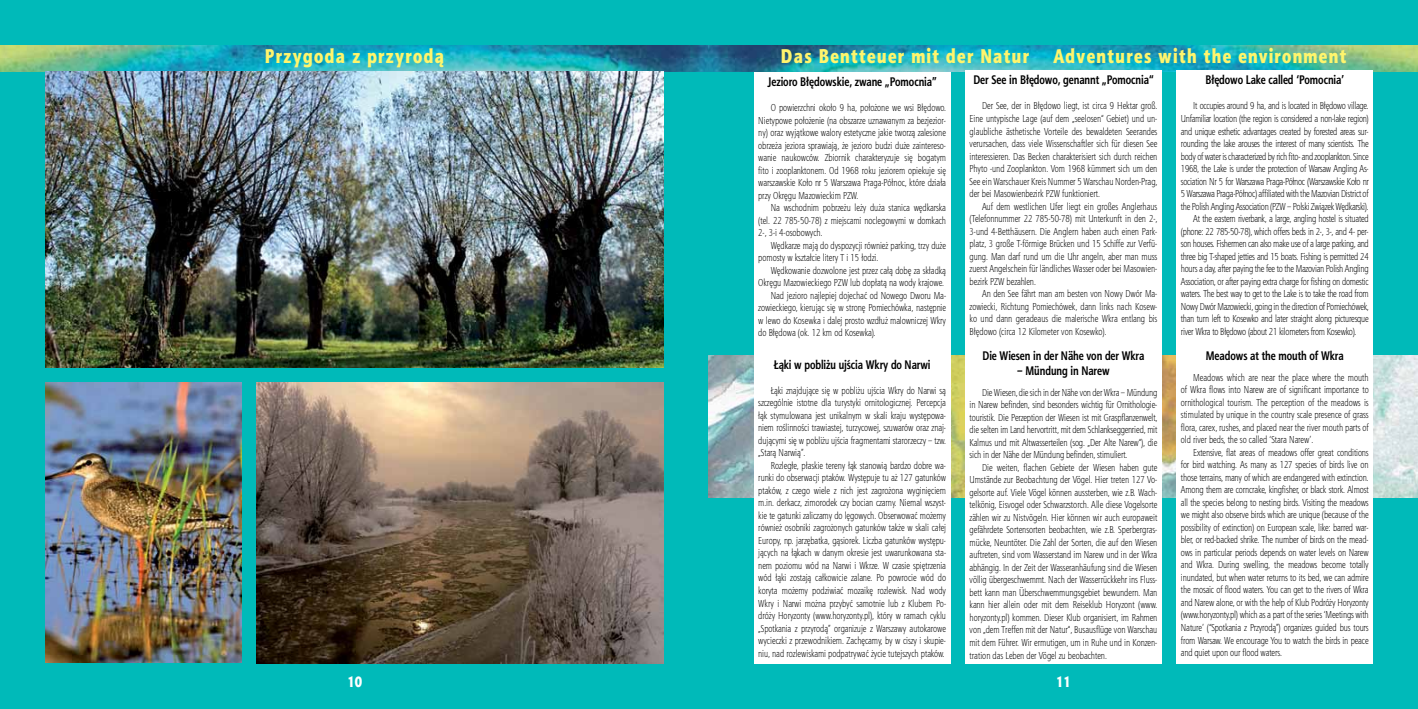
<style>
.page{position:relative;width:1418px;height:709px;background:#fff}
.page>*{position:absolute;margin:0;border:0;box-sizing:border-box;transform-origin:0 0}
.t1{font:20px "Aerton Cnd EFN Black";letter-spacing:.075em;color:#fff56d}
.t2{font:15px "Aerton Cnd EFN Black";color:#fff}
.t3{font:700 12.5px "Aerton Cnd EFN";color:#000}
.t4{font:300 10px/12.5px "Aerton Cnd EFN";letter-spacing:-.025em;color:#000;text-align:justify}
.t5{font:300 10px/12.5px "Aerton Cnd EFN";color:#000}
</style>
<div class="page">
<div style="left:0;top:0;width:1417px;height:709px;background:#00bab9"></div>
<img style="left:0;top:45px;width:709px;height:26px">
<img style="left:709px;top:45px;width:708px;height:26px">
<img style="left:709px;top:355px;width:708px;height:142px">
<img style="left:45px;top:383px;width:196px;height:280px">
<img style="left:45px;top:71px;width:619px;height:296px">
<img style="left:256px;top:383px;width:408px;height:281px">
<div style="left:754px;top:73px;width:196px;height:591px;background:#fff"></div>
<div style="left:965px;top:71px;width:196px;height:593px;background:#fff"></div>
<div style="left:1176px;top:71px;width:196px;height:593px;background:#fff"></div>
<h1 class="t1" style="left:265px;top:44px;width:181px">Przygoda z przyrodą</h1>
<h1 class="t1" style="left:780px;top:44px;width:567px">Das Bentteuer mit der Natur Adventures with the environment</h1>
<p class="t3" style="left:767px;top:74px;width:170px">Jezioro Błędowskie, zwane „Pomocnia”</p>
<p class="t4" style="left:758px;top:102px;width:189px;text-indent:12px">O powierzchni około 9 ha, położone we wsi Błędowo.<br>Nietypowe położenie (na obszarze uznawanym za bezjezior&shy;ny) oraz wyjątkowe walory estetyczne jakie tworzą zalesione obrzeża jeziora sprawiają, że jezioro budzi duże zaintereso&shy;wanie naukowców. Zbiornik charakteryzuje się bogatym fito i zooplanktonem. Od 1968 roku jeziorem opiekuje się warszawskie Koło nr 5 Warszawa Praga-Północ, które działa przy Okręgu Mazowieckim PZW.</p>
<p class="t4" style="left:758px;top:202px;width:189px;text-indent:12px">Na wschodnim pobrzeżu leży duża stanica wędkarska (tel. 22 785-50-78) z miejscami noclegowymi w domkach 2-, 3-i 4-osobowych.</p>
<p class="t5" style="left:758px;top:239px;width:189px;text-indent:12px">Wędkarze mają do dyspozycji również parking, trzy duże pomosty w kształcie litery T i 15 łodzi.</p>
<p class="t5" style="left:770px;top:264px;width:177px">Wędkowanie dozwolone jest przez całą dobę za składką</p>
<p class="t5" style="left:758px;top:277px;width:187px">Okręgu Mazowieckiego PZW lub dopłatą na wody krajowe.</p>
<p class="t5" style="left:770px;top:289px;width:177px">Nad jezioro najlepiej dojechać od Nowego Dworu Ma-</p>
<p class="t5" style="left:758px;top:302px;width:189px">zowieckiego, kierując się w stronę Pomiechówka, następnie</p>
<p class="t5" style="left:758px;top:314px;width:189px">w lewo do Kosewka i dalej prosto wzdłuż malowniczej Wkry</p>
<p class="t5" style="left:758px;top:327px;width:119px">do Błędowa (ok. 12 km od Kosewka).</p>
<p class="t3" style="left:773px;top:357px;width:158px">Łąki w pobliżu ujścia Wkry do Narwi</p>
<p class="t4" style="left:758px;top:384px;width:189px;text-indent:12px">Łąki znajdujące się w pobliżu ujścia Wkry do Narwi są szczególnie istotne dla turystyki ornitologicznej. Percepcja łąk stymulowana jest unikalnym w skali kraju występowa&shy;niem roślinności trawiastej, turzycowej, szuwarów oraz znaj&shy;dującymi się w pobliżu ujścia fragmentami starorzeczy – tzw. „Starą Narwią”.</p>
<p class="t4" style="left:758px;top:459px;width:189px;text-indent:12px">Rozległe, płaskie tereny łąk stanowią bardzo dobre wa&shy;runki do obserwacji ptaków. Występuje tu aż 127 gatunków ptaków, z czego wiele z nich jest zagrożona wyginięciem m.in. derkacz, zimorodek czy bocian czarny. Niemal wszyst&shy;kie te gatunki zaliczamy do lęgowych. Obserwować możemy również osobniki zagrożonych gatunków także w skali całej Europy, np. jarzębatka, gąsiorek. Liczba gatunków występu&shy;jących na łąkach w danym okresie jest uwarunkowana sta&shy;nem poziomu wód na Narwi i Wkrze. W czasie spiętrzenia wód łąki zostają całkowicie zalane. Po powrocie wód do koryta możemy podziwiać mozaikę rozlewisk. Nad wody Wkry i Narwi można przybyć samotnie lub z Klubem Po&shy;dróży Horyzonty (www.horyzonty.pl), który w ramach cyklu „Spotkania z przyrodą” organizuje z Warszawy autokarowe wycieczki z przewodnikiem. Zachęcamy, by w ciszy i skupie&shy;niu, nad rozlewiskami podpatrywać życie tutejszych ptaków.</p>
<p class="t3" style="left:973px;top:73px;width:182px">Der See in Błędowo, genannt „Pomocnia“</p>
<p class="t4" style="left:969px;top:100px;width:189px;text-indent:12px">Der See, der in Błędowo liegt, ist circa 9 Hektar groß.<br>Eine untypische Lage (auf dem „seelosen“ Gebiet) und un&shy;glaubliche ästhetische Vorteile des bewaldeten Seerandes verursachen, dass viele Wissenschaftler sich für diesen See interessieren. Das Becken charakterisiert sich durch reichen Phyto -und Zooplankton. Vom 1968 kümmert sich um den See ein Warschauer Kreis Nummer 5 Warschau Norden-Prag, der bei Masowienbezirk PZW funktioniert.</p>
<p class="t4" style="left:969px;top:200px;width:189px;text-indent:12px">Auf dem westlichen Ufer liegt ein großes Anglerhaus (Telefonnummer 22 785-50-78) mit Unterkunft in den 2-, 3-und 4-Betthäusern. Die Anglern haben auch einen Park&shy;platz, 3 große T-förmige Brücken und 15 Schiffe zur Verfü&shy;gung. Man darf rund um die Uhr angeln, aber man muss zuerst Angelschein für ländliches Wasser oder bei Masowien&shy;bezirk PZW bezahlen.</p>
<p class="t4" style="left:969px;top:287px;width:189px;text-indent:12px">An den See fährt man am besten von Nowy Dwór Ma&shy;zowiecki, Richtung Pomiechówek, dann links nach Kosew&shy;ko und dann geradeaus die malerische Wkra entlang bis Błędowo (circa 12 Kilometer von Kosewko).</p>
<p class="t3" style="left:982px;top:348px;width:163px">Die Wiesen in der Nähe von der Wkra</p>
<p class="t3" style="left:1017px;top:363px;width:94px">– Mündung in Narew</p>
<p class="t4" style="left:969px;top:386px;width:189px;text-indent:12px">Die Wiesen, die sich in der Nähe von der Wkra – Mündung in Narew befinden, sind besonders wichtig für Ornithologie&shy;touristik. Die Perzeption der Wiesen ist mit Graspflanzenwelt, die selten im Land hervortritt, mit dem Schlankseggenried, mit Kalmus und mit Altwasserteilen (sog. „Der Alte Narew“), die sich in der Nähe der Mündung befinden, stimuliert.</p>
<p class="t4" style="left:969px;top:461px;width:189px;text-indent:12px">Die weiten, flachen Gebiete der Wiesen haben gute Umstände zur Beobachtung der Vögel. Hier treten 127 Vo&shy;gelsorte auf. Viele Vögel können aussterben, wie z.B. Wach&shy;telkönig, Eisvogel oder Schwarzstorch. Alle diese Vogelsorte zählen wir zu Nistvögeln. Hier können wir auch europaweit gefährdete Sortensorten beobachten, wie z.B. Sperbergras&shy;mücke, Neuntöter. Die Zahl der Sorten, die auf den Wiesen auftreten, sind vom Wasserstand im Narew und in der Wkra abhängig. In der Zeit der Wasseranhäufung sind die Wiesen völlig übergeschwemmt. Nach der Wasserrückkehr ins Fluss&shy;bett kann man Überschwemmungsgebiet bewundern. Man kann hier allein oder mit dem Reiseklub Horyzont (www. horyzonty.pl) kommen. Dieser Klub organisiert, im Rahmen von „dem Treffen mit der Natur“, Busausflüge von Warschau mit dem Führer. Wir ermutigen, um in Ruhe und in Konzen&shy;tration das Leben der Vögel zu beobachten.</p>
<h2 class="t2" style="left:347px;top:672px;width:16px">10</h2>
<h2 class="t2" style="left:1056px;top:672px;width:16px">11</h2>
<p class="t3" style="left:1205px;top:73px;width:140px">Błędowo Lake called ‘Pomocnia’</p>
<p class="t4" style="left:1193px;top:100px;width:177px">It occupies around 9 ha, and is located in Błędowo village.</p>
<p class="t4" style="left:1180px;top:112px;width:189px">Unfamiliar location (the region is considered a non-lake region)</p>
<p class="t4" style="left:1180px;top:125px;width:189px">and unique esthetic advantages created by forested areas sur-</p>
<p class="t4" style="left:1180px;top:137px;width:189px">rounding the lake arouses the interest of many scientists. The</p>
<p class="t4" style="left:1180px;top:150px;width:189px">body of water is characterized by rich fito- and zooplankton. Since</p>
<p class="t4" style="left:1180px;top:162px;width:189px">1968, the Lake is under the protection of Warsaw Angling As-</p>
<p class="t4" style="left:1180px;top:175px;width:189px">sociation Nr 5 for Warszawa Praga-Północ (Warszawskie Koło nr</p>
<p class="t4" style="left:1180px;top:187px;width:189px">5 Warszawa Praga-Północ) affiliated with the Mazovian District of</p>
<p class="t4" style="left:1180px;top:200px;width:189px">the Polish Angling Association (PZW – Polski Związek Wędkarski).</p>
<p class="t4" style="left:1193px;top:212px;width:177px">At the eastern riverbank, a large, angling hostel is situated</p>
<p class="t4" style="left:1180px;top:225px;width:189px">(phone: 22 785-50-78), which offers beds in 2-, 3-, and 4- per-</p>
<p class="t4" style="left:1180px;top:237px;width:189px">son houses. Fishermen can also make use of a large parking, and</p>
<p class="t4" style="left:1180px;top:250px;width:189px">three big T-shaped jetties and 15 boats. Fishing is permitted 24</p>
<p class="t4" style="left:1180px;top:262px;width:189px">hours a day, after paying the fee to the Mazovian Polish Angling</p>
<p class="t4" style="left:1180px;top:275px;width:189px">Association, or after paying extra charge for fishing on domestic</p>
<p class="t4" style="left:1180px;top:287px;width:189px">waters. The best way to get to the Lake is to take the road from</p>
<p class="t4" style="left:1180px;top:300px;width:189px">Nowy Dwór Mazowiecki, going in the direction of Pomiechówek,</p>
<p class="t4" style="left:1180px;top:312px;width:189px">than turn left to Kosewko and later straight along picturesque</p>
<p class="t4" style="left:1180px;top:325px;width:177px">river Wkra to Błędowo (about 21 kilometers from Kosewko).</p>
<p class="t3" style="left:1205px;top:348px;width:139px">Meadows at the mouth of Wkra</p>
<p class="t4" style="left:1180px;top:371px;width:189px;text-indent:12px">Meadows which are near the place where the mouth of Wkra flows into Narew are of significant importance to ornithological tourism. The perception of the meadows is stimulated by unique in the country scale presence of grass flora, carex, rushes, and placed near the river mouth parts of old river beds, the so called ‘Stara Narew’.</p>
<p class="t4" style="left:1180px;top:446px;width:189px;text-indent:12px">Extensive, flat areas of meadows offer great conditions for bird watching. As many as 127 species of birds live on those terrains, many of which are endangered with extinction.<br>Among them are corncrake, kingfisher, or black stork. Almost all the species belong to nesting birds. Visiting the meadows we might also observe birds which are unique (because of the possibility of extinction) on European scale, like: barred war&shy;bler, or red-backed shrike. The number of birds on the mead&shy;ows in particular periods depends on water levels on Narew and Wkra. During swelling, the meadows become totally inundated, but when water returns to its bed, we can admire the mosaic of flood waters. You can get to the rivers of Wkra and Narew alone, or with the help of Klub Podróży Horyzonty (www.horyzonty.pl) which as a part of the series ‘Meetings with Nature’ (“Spotkania z Przyrodą”) organizes guided bus tours from Warsaw. We encourage You to watch the birds in peace and quiet upon our flood waters.</p>
</div>
